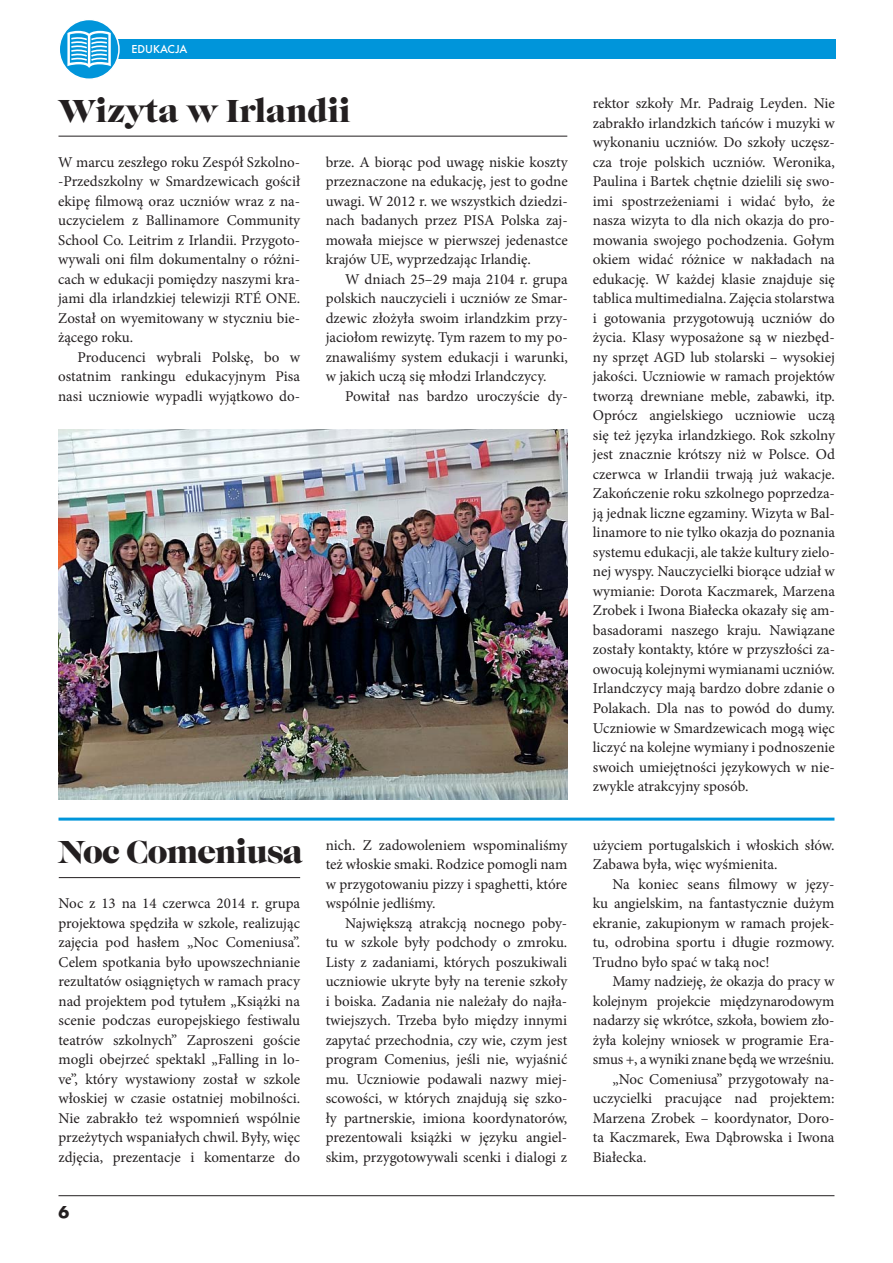
<style>
.page{position:relative;width:893px;height:1263px;background:#fff}
.page>*{position:absolute;margin:0;border:0;box-sizing:border-box;transform-origin:0 0}
.t1{font:33px "Caslon Gra DCE";color:#231f20}
.t2{font:700 18px "Futura TCE";color:#231f20}
.t3{font:15px/19.5px "Minion Pro";color:#231f20;text-align:justify}
.t4{font:500 12px "Futura TCE";color:#fff}
.s1{font-family:"Caslon Gra DCE";font-size:33px}
</style>
<div class="page">
<hr style="left:58px;top:1195px;width:776px;height:1px;background:#231f20">
<div style="left:117px;top:39px;width:718px;height:19px;background:#0095da"></div>
<svg style="left:59px;top:19px;width:60px;height:60px"></svg>
<div style="left:58px;top:19px;width:62px;height:61px;border:2px solid #fff;border-radius:50%"></div>
<svg style="left:67px;top:31px;width:44px;height:37px"></svg>
<img style="left:59px;top:429px;width:509px;height:371px">
<hr style="left:58px;top:818px;width:776px;height:2px;background:#0095da">
<hr style="left:58px;top:136px;width:509px;height:1px;background:#231f20">
<hr style="left:59px;top:877px;width:241px;height:1px;background:#231f20">
<p class="t4" style="left:132px;top:43px;width:57px">EDUKACJA</p>
<h1 class="t1" style="left:58px;top:97px;width:294px">Wizyta w Irlandii</h1>
<p class="t3" style="left:326px;top:154px;width:244px">brze. A biorąc pod uwagę niskie koszty przeznaczone na edukację, jest to godne uwagi. W 2012 r. we wszystkich dziedzi&shy;nach badanych przez PISA Polska zaj&shy;mowała miejsce w pierwszej jedenastce krajów UE, wyprzedzając Irlandię.</p>
<p class="t3" style="left:326px;top:271px;width:244px;text-indent:20px">W dniach 25–29 maja 2104 r. grupa polskich nauczycieli i uczniów ze Smar&shy;dzewic złożyła swoim irlandzkim przy&shy;jaciołom rewizytę. Tym razem to my po&shy;znawaliśmy system edukacji i warunki, w jakich uczą się młodzi Irlandczycy.</p>
<p class="t3" style="left:345px;top:388px;width:224px">Powitał nas bardzo uroczyście dy-</p>
<p class="t3" style="left:58px;top:154px;width:244px">W marcu zeszłego roku Zespół Szkolno--Przedszkolny w Smardzewicach gościł ekipę filmową oraz uczniów wraz z na&shy;uczycielem z Ballinamore Community School Co. Leitrim z Irlandii. Przygoto&shy;wywali oni film dokumentalny o różni&shy;cach w edukacji pomiędzy naszymi kra&shy;jami dla irlandzkiej telewizji RTÉ ONE.<br>Został on wyemitowany w styczniu bie&shy;żącego roku.</p>
<p class="t3" style="left:58px;top:349px;width:244px;text-indent:20px">Producenci wybrali Polskę, bo w ostatnim rankingu edukacyjnym Pisa nasi uczniowie wypadli wyjątkowo do-</p>
<p class="t3" style="left:326px;top:836px;width:243px;text-indent:-267px"><span class="s1">Noc Comeniusa</span> nich. Z zadowoleniem wspominaliśmy też włoskie smaki. Rodzice pomogli nam w przygotowaniu pizzy i spaghetti, które wspólnie jedliśmy.</p>
<p class="t3" style="left:326px;top:914px;width:243px;text-indent:20px">Największą atrakcją nocnego poby&shy;tu w szkole były podchody o zmroku.<br>Listy z zadaniami, których poszukiwali uczniowie ukryte były na terenie szkoły i boiska. Zadania nie należały do najła&shy;twiejszych. Trzeba było między innymi zapytać przechodnia, czy wie, czym jest program Comenius, jeśli nie, wyjaśnić mu. Uczniowie podawali nazwy miej&shy;scowości, w których znajdują się szko&shy;ły partnerskie, imiona koordynatorów, prezentowali książki w języku angiel&shy;skim, przygotowywali scenki i dialogi z</p>
<p class="t3" style="left:58px;top:895px;width:243px">Noc z 13 na 14 czerwca 2014 r. grupa projektowa spędziła w szkole, realizując zajęcia pod hasłem „Noc Comeniusa”.<br>Celem spotkania było upowszechnianie rezultatów osiągniętych w ramach pracy nad projektem pod tytułem „Książki na scenie podczas europejskiego festiwalu teatrów szkolnych” Zaproszeni goście mogli obejrzeć spektakl „Falling in lo&shy;ve”, który wystawiony został w szkole włoskiej w czasie ostatniej mobilności.<br>Nie zabrakło też wspomnień wspólnie przeżytych wspaniałych chwil. Były, więc zdjęcia, prezentacje i komentarze do</p>
<p class="t2" style="left:58px;top:1205px;width:12px">6</p>
<p class="t3" style="left:593px;top:95px;width:244px">rektor szkoły Mr. Padraig Leyden. Nie zabrakło irlandzkich tańców i muzyki w wykonaniu uczniów. Do szkoły uczęsz&shy;cza troje polskich uczniów. Weronika, Paulina i Bartek chętnie dzielili się swo&shy;imi spostrzeżeniami i widać było, że nasza wizyta to dla nich okazja do pro&shy;mowania swojego pochodzenia. Gołym okiem widać różnice w nakładach na edukację. W każdej klasie znajduje się tablica multimedialna. Zajęcia stolarstwa i gotowania przygotowują uczniów do życia. Klasy wyposażone są w niezbęd&shy;ny sprzęt AGD lub stolarski – wysokiej jakości. Uczniowie w ramach projektów tworzą drewniane meble, zabawki, itp.<br>Oprócz angielskiego uczniowie uczą się też języka irlandzkiego. Rok szkolny jest znacznie krótszy niż w Polsce. Od czerwca w Irlandii trwają już wakacje.<br>Zakończenie roku szkolnego poprzedza&shy;ją jednak liczne egzaminy. Wizyta w Bal&shy;linamore to nie tylko okazja do poznania systemu edukacji, ale także kultury zielo&shy;nej wyspy. Nauczycielki biorące udział w wymianie: Dorota Kaczmarek, Marzena Zrobek i Iwona Białecka okazały się am&shy;basadorami naszego kraju. Nawiązane zostały kontakty, które w przyszłości za&shy;owocują kolejnymi wymianami uczniów.<br>Irlandczycy mają bardzo dobre zdanie o Polakach. Dla nas to powód do dumy.<br>Uczniowie w Smardzewicach mogą więc liczyć na kolejne wymiany i podnoszenie swoich umiejętności językowych w nie&shy;zwykle atrakcyjny sposób.</p>
<p class="t3" style="left:593px;top:836px;width:243px">użyciem portugalskich i włoskich słów.<br>Zabawa była, więc wyśmienita.</p>
<p class="t3" style="left:593px;top:875px;width:243px;text-indent:19px">Na koniec seans filmowy w języ&shy;ku angielskim, na fantastycznie dużym ekranie, zakupionym w ramach projek&shy;tu, odrobina sportu i długie rozmowy.<br>Trudno było spać w taką noc!</p>
<p class="t3" style="left:612px;top:973px;width:224px">Mamy nadzieję, że okazja do pracy w</p>
<p class="t3" style="left:593px;top:992px;width:243px">kolejnym projekcie międzynarodowym</p>
<p class="t3" style="left:593px;top:1012px;width:243px">nadarzy się wkrótce, szkoła, bowiem zło-</p>
<p class="t3" style="left:593px;top:1031px;width:243px">żyła kolejny wniosek w programie Era-</p>
<p class="t3" style="left:593px;top:1051px;width:243px">smus +, a wyniki znane będą we wrześniu.</p>
<p class="t3" style="left:612px;top:1070px;width:224px">„Noc Comeniusa” przygotowały na-</p>
<p class="t3" style="left:593px;top:1090px;width:243px">uczycielki pracujące nad projektem:</p>
<p class="t3" style="left:593px;top:1109px;width:243px">Marzena Zrobek – koordynator, Doro-</p>
<p class="t3" style="left:593px;top:1129px;width:243px">ta Kaczmarek, Ewa Dąbrowska i Iwona</p>
<p class="t3" style="left:593px;top:1148px;width:55px">Białecka.</p>
</div>
